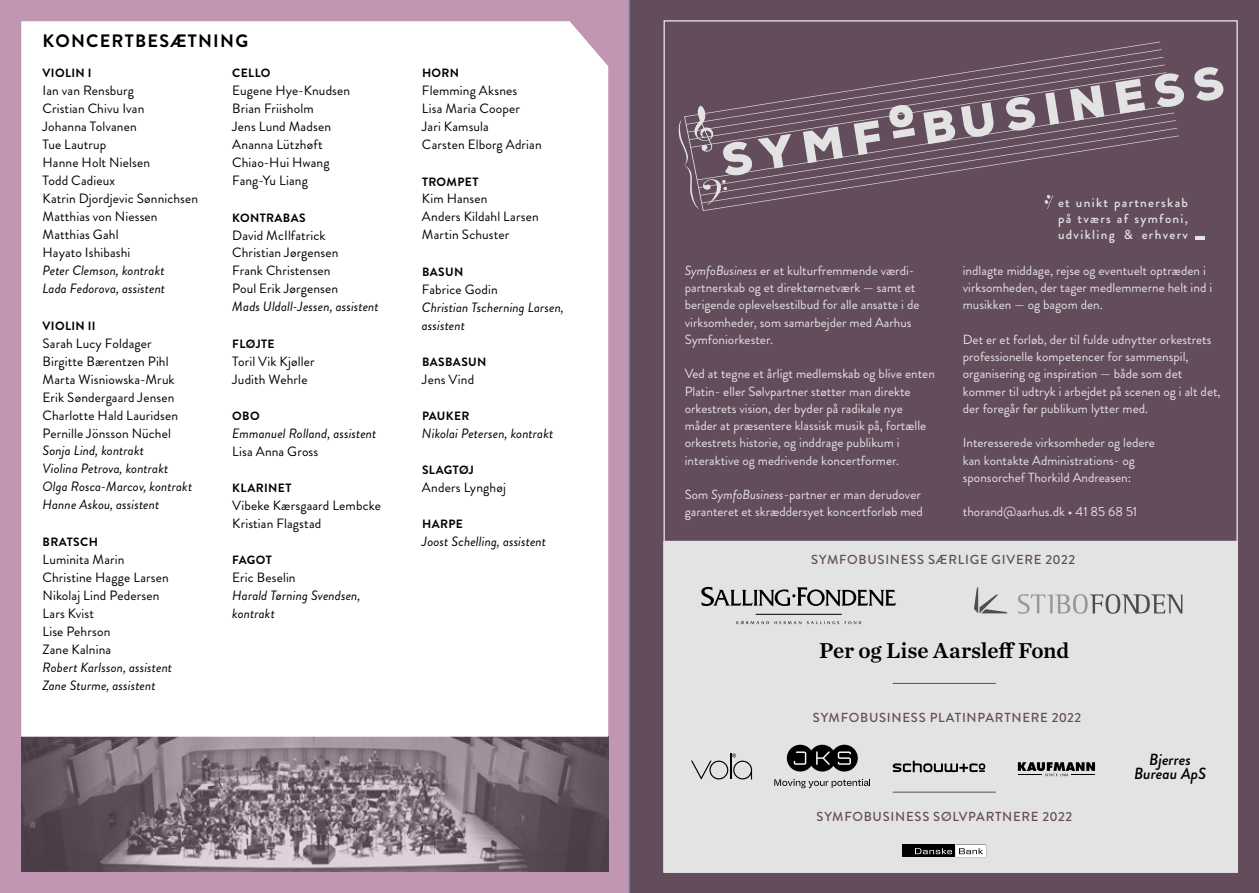
<style>
.page{position:relative;width:1259px;height:893px;background:#fff}
.page>*{position:absolute;margin:0;border:0;box-sizing:border-box;transform-origin:0 0}
.t1{font:900 45.3px "Nexa";color:#e3e3e3}
.t2{font:22.5px "Chronicle Text G1 Semi";letter-spacing:-.01em;color:#000}
.t3{font:700 18px "Brandon Grotesque";letter-spacing:.07em;color:#000}
.t4{font:italic 500 16.2px/14.2px "Brandon Grotesque";color:#000;text-align:center}
.t5{font:13.5px/18px "Brandon Grotesque";letter-spacing:.01em;color:#000}
.t6{font:italic 13.5px/18px "Brandon Grotesque";letter-spacing:.005em;color:#000}
.t7{font:13.2px/17.2px "Brandon Grotesque";color:#e3e3e3}
.t8{font:500 13.2px/15.8px "Brandon Grotesque";letter-spacing:.1em;color:#e3e3e3;text-align:justify}
.t9{font:500 13.05px "Brandon Grotesque";letter-spacing:.055em;color:#634c5b}
.t10{font:500 13.05px "Brandon Grotesque";letter-spacing:.055em;color:#634c5c}
.t11{font:700 12px "Brandon Grotesque";letter-spacing:.03em;color:#000}
.s1{font-size:60.3px}
.s2{font-style:italic}
</style>
<div class="page">
<div style="left:0;top:0;width:629px;height:893px;background:#c196b3"></div>
<img style="left:21px;top:737px;width:587px;height:135px">
<svg style="left:21px;top:21px;width:587px;height:716px"></svg>
<div style="left:630px;top:0;width:629px;height:893px;background:#634c5b"></div>
<svg style="left:1195px;top:236px;width:9px;height:3px"></svg>
<svg style="left:678px;top:42px;width:500px;height:169px"></svg>
<div style="left:663px;top:541px;width:574px;height:330px;background:#e3e3e3"></div>
<div style="left:902px;top:844px;width:53px;height:13px;background:#000"></div>
<svg style="left:915px;top:844px;width:71px;height:13px"></svg>
<hr style="left:892px;top:683px;width:104px;height:1px;background:#634c5b">
<hr style="left:892px;top:792px;width:104px;height:1px;background:#634c5b">
<svg style="left:736px;top:621px;width:125px;height:3px"></svg>
<hr style="left:755px;top:614px;width:87px;height:1px;background:#000">
<svg style="left:701px;top:587px;width:195px;height:19px"></svg>
<svg style="left:1018px;top:594px;width:164px;height:20px"></svg>
<svg style="left:974px;top:587px;width:33px;height:26px"></svg>
<svg style="left:1018px;top:762px;width:77px;height:14px"></svg>
<svg style="left:892px;top:761px;width:93px;height:11px"></svg>
<svg style="left:691px;top:753px;width:61px;height:26px"></svg>
<svg style="left:774px;top:779px;width:96px;height:9px"></svg>
<svg style="left:787px;top:745px;width:71px;height:26px"></svg>
<h3 class="t3" style="left:43px;top:28px;width:207px">KONCERTBESÆTNING</h3>
<p class="t11" style="left:43px;top:65px;width:50px">VIOLIN I</p>
<p class="t5" style="left:43px;top:82px;width:157px">Ian van Rensburg<br>Cristian Chivu Ivan<br>Johanna Tolvanen<br>Tue Lautrup<br>Hanne Holt Nielsen<br>Todd Cadieux<br>Katrin Djordjevic Sønnichsen<br>Matthias von Niessen<br>Matthias Gahl<br>Hayato Ishibashi</p>
<p class="t6" style="left:43px;top:262px;width:124px">Peter Clemson, kontrakt<br>Lada Fedorova, assistent</p>
<p class="t11" style="left:43px;top:317px;width:54px">VIOLIN II</p>
<p class="t5" style="left:43px;top:334px;width:137px">Sarah Lucy Foldager<br>Birgitte Bærentzen Pihl<br>Marta Wisniowska-Mruk<br>Erik Søndergaard Jensen<br>Charlotte Hald Lauridsen<br>Pernille Jönsson Nüchel</p>
<p class="t6" style="left:43px;top:442px;width:151px">Sonja Lind, kontrakt<br>Violina Petrova, kontrakt<br>Olga Rosca-Marcov, kontrakt<br>Hanne Askou, assistent</p>
<p class="t11" style="left:43px;top:533px;width:57px">BRATSCH</p>
<p class="t5" style="left:43px;top:550px;width:128px">Luminita Marin<br>Christine Hagge Larsen<br>Nikolaj Lind Pedersen<br>Lars Kvist<br>Lise Pehrson<br>Zane Kalnina</p>
<p class="t6" style="left:43px;top:658px;width:131px">Robert Karlsson, assistent<br>Zane Sturme, assistent</p>
<p class="t11" style="left:232px;top:65px;width:40px">CELLO</p>
<p class="t5" style="left:232px;top:82px;width:119px">Eugene Hye-Knudsen<br>Brian Friisholm<br>Jens Lund Madsen<br>Ananna Lützhøft<br>Chiao-Hui Hwang<br>Fang-Yu Liang</p>
<p class="t11" style="left:232px;top:209px;width:75px">KONTRABAS</p>
<p class="t5" style="left:232px;top:226px;width:108px">David McIlfatrick<br>Christian Jørgensen<br>Frank Christensen<br>Poul Erik Jørgensen</p>
<p class="t6" style="left:232px;top:298px;width:148px">Mads Uldall-Jessen, assistent</p>
<p class="t11" style="left:232px;top:335px;width:44px">FLØJTE</p>
<p class="t5" style="left:232px;top:352px;width:84px">Toril Vik Kjøller<br>Judith Wehrle</p>
<p class="t11" style="left:232px;top:407px;width:29px">OBO</p>
<p class="t6" style="left:232px;top:424px;width:146px">Emmanuel Rolland, assistent</p>
<p class="t5" style="left:232px;top:442px;width:88px">Lisa Anna Gross</p>
<p class="t11" style="left:232px;top:479px;width:61px">KLARINET</p>
<p class="t5" style="left:232px;top:496px;width:150px">Vibeke Kærsgaard Lembcke<br>Kristian Flagstad</p>
<p class="t11" style="left:232px;top:551px;width:41px">FAGOT</p>
<p class="t5" style="left:232px;top:568px;width:65px">Eric Beselin</p>
<p class="t6" style="left:232px;top:586px;width:130px">Harald Tørning Svendsen, kontrakt</p>
<p class="t11" style="left:422px;top:65px;width:39px">HORN</p>
<p class="t5" style="left:422px;top:82px;width:121px">Flemming Aksnes<br>Lisa Maria Cooper<br>Jari Kamsula<br>Carsten Elborg Adrian</p>
<p class="t11" style="left:422px;top:173px;width:58px">TROMPET</p>
<p class="t5" style="left:422px;top:190px;width:118px">Kim Hansen<br>Anders Kildahl Larsen<br>Martin Schuster</p>
<p class="t11" style="left:422px;top:263px;width:43px">BASUN</p>
<p class="t5" style="left:422px;top:280px;width:77px">Fabrice Godin</p>
<p class="t6" style="left:422px;top:298px;width:144px">Christian Tscherning Larsen, assistent</p>
<p class="t11" style="left:422px;top:353px;width:66px">BASBASUN</p>
<p class="t5" style="left:422px;top:370px;width:54px">Jens Vind</p>
<p class="t11" style="left:422px;top:407px;width:49px">PAUKER</p>
<p class="t6" style="left:422px;top:424px;width:133px">Nikolai Petersen, kontrakt</p>
<p class="t11" style="left:422px;top:461px;width:53px">SLAGTØJ</p>
<p class="t5" style="left:422px;top:478px;width:85px">Anders Lynghøj</p>
<p class="t11" style="left:422px;top:515px;width:42px">HARPE</p>
<p class="t6" style="left:422px;top:532px;width:126px">Joost Schelling, assistent</p>
<h1 class="t1" style="left:717px;top:132px;width:509px;rotate:-9deg">SYMF<span class="s1">º</span>BUSINESS</h1>
<p class="t8" style="left:1058px;top:195px;width:132px">et unikt partnerskab på tværs af symfoni, udvikling &amp; erhverv</p>
<p class="t7" style="left:685px;top:262px;width:236px"><span class="s2">SymfoBusiness</span> er et kulturfremmende værdi&shy;partnerskab og et direktørnetværk — samt et berigende oplevelsestilbud for alle ansatte i de virksomheder, som samarbejder med Aarhus Symfoniorkester.</p>
<p class="t7" style="left:685px;top:365px;width:252px">Ved at tegne et årligt medlemskab og blive enten Platin- eller Sølvpartner støtter man direkte orkestrets vision, der byder på radikale nye måder at præsentere klassisk musik på, fortælle orkestrets historie, og inddrage publikum i interaktive og medrivende koncertformer.</p>
<p class="t7" style="left:685px;top:486px;width:240px">Som <span class="s2">SymfoBusiness</span>-partner er man derudover garanteret et skræddersyet koncertforløb med</p>
<p class="t7" style="left:963px;top:262px;width:251px">indlagte middage, rejse og eventuelt optræden i virksomheden, der tager medlemmerne helt ind i musikken — og bagom den.</p>
<p class="t7" style="left:963px;top:331px;width:259px">Det er et forløb, der til fulde udnytter orkestrets professionelle kompetencer for sammenspil, organisering og inspiration — både som det kommer til udtryk i arbejdet på scenen og i alt det, der foregår før publikum lytter med.</p>
<p class="t7" style="left:963px;top:434px;width:194px">Interesserede virksomheder og ledere kan kontakte Administrations- og sponsorchef Thorkild Andreasen:</p>
<p class="t7" style="left:963px;top:503px;width:176px">thorand@aarhus.dk • 41 85 68 51</p>
<p class="t10" style="left:811px;top:550px;width:265px">SYMFOBUSINESS SÆRLIGE GIVERE 2022</p>
<h2 class="t2" style="left:819px;top:633px;width:251px">Per og Lise Aarsleff Fond</h2>
<p class="t9" style="left:813px;top:708px;width:270px">SYMFOBUSINESS PLATINPARTNERE 2022</p>
<p class="t9" style="left:816px;top:808px;width:257px">SYMFOBUSINESS SØLVPARTNERE 2022</p>
<p class="t4" style="left:1134px;top:753px;width:74px">Bjerres<br>Bureau ApS</p>
</div>
